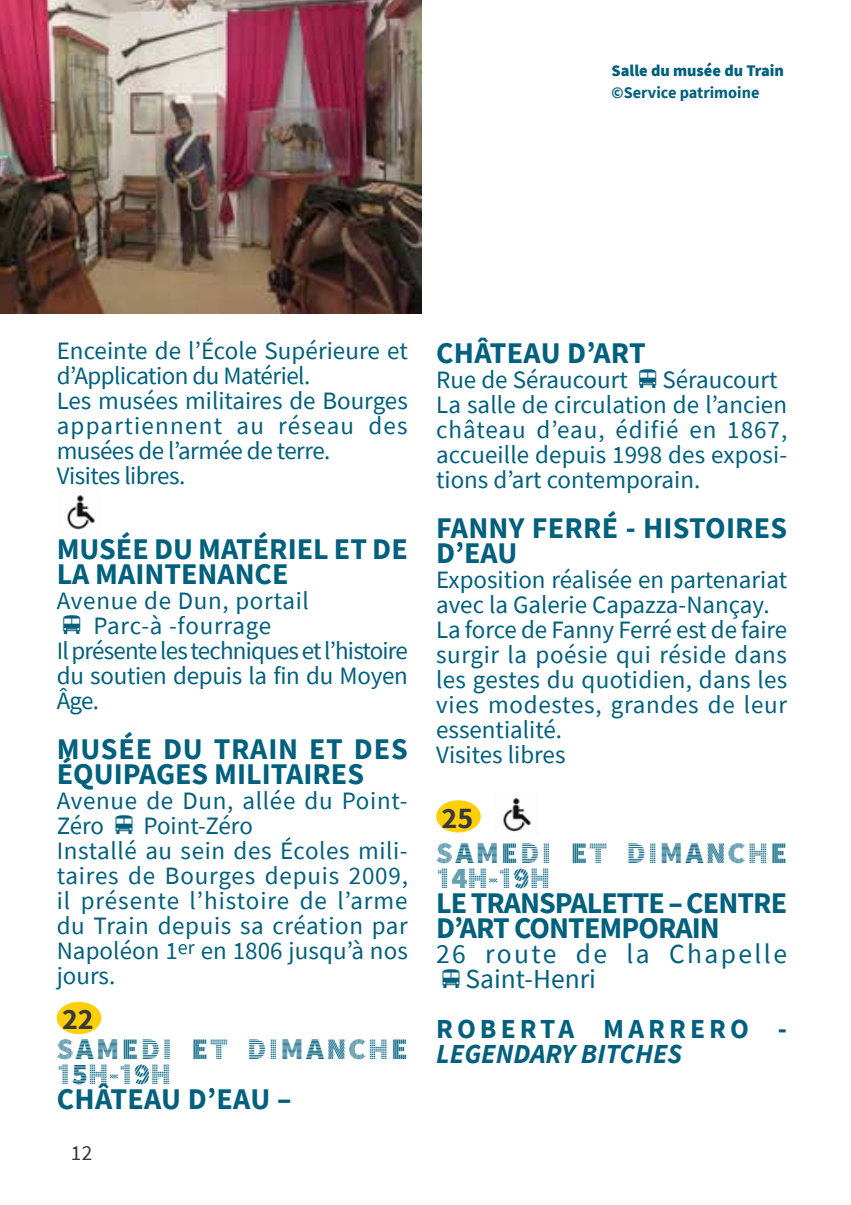
<style>
.page{position:relative;width:851px;height:1205px;background:#fff}
.page>*{position:absolute;margin:0;border:0;box-sizing:border-box;transform-origin:0 0}
.t1{font:700 30px/25px "Source Sans Pro";color:#00607d}
.t2{font:30px/25px "Source Sans Pro DISPLAY";letter-spacing:.075em;color:#00607d}
.t3{font:700 30px/25px "Source Sans Pro";letter-spacing:-.03em;color:#00607d}
.t4{font:700 30px "Source Sans Pro";color:#393939}
.t5{font:700 27.5px/50px "Source Sans Pro";letter-spacing:.15em;color:#00607d}
.t6{font:27.5px "Source Sans Pro";letter-spacing:.085em;color:#00607d}
.t7{font:italic 700 27.5px "Source Sans Pro";color:#00607d}
.t8{font:25px/25px "Source Sans Pro";color:#00607d}
.t9{font:25px/25px "Source Sans Pro";letter-spacing:.025em;color:#00607d}
.t10{font:25px "Source Sans Pro";letter-spacing:.03em;color:#00607d}
.t11{font:21.25px "Source Sans Pro";color:#393939}
.t12{font:900 16.25px "Source Sans Pro";color:#00607d}
.t13{font:700 16.25px "Source Sans Pro";color:#00607d}
.s1{font-weight:400}
</style>
<div class="page">
<img style="left:66px;top:495px;width:29px;height:35px">
<div style="left:57px;top:1002px;width:44px;height:32px;background:#ffd00a;border-radius:50%"></div>
<div style="left:436px;top:800px;width:44px;height:32px;background:#ffd00a;border-radius:50%"></div>
<img style="left:502px;top:798px;width:29px;height:34px">
<img style="left:0;top:0;width:422px;height:314px">
<p class="t12" style="left:611px;top:59px;width:174px">Salle du musée du Train</p>
<p class="t13" style="left:611px;top:82px;width:149px">©Service patrimoine</p>
<p class="t8" style="left:57px;top:338px;width:352px">Enceinte de l’École Supérieure et d’Application du Matériel.<br>Les musées militaires de Bourges appartiennent au réseau des musées de l’armée de terre.<br>Visites libres.</p>
<p class="t1" style="left:57px;top:536px;width:352px">MUSÉE DU MATÉRIEL ET DE<br>LA MAINTENANCE</p>
<p class="t10" style="left:57px;top:585px;width:254px">Avenue de Dun, portail</p>
<p class="t8" style="left:57px;top:613px;width:352px">❖ Parc-à -fourrage<br>Il présente les techniques et l’histoire du soutien depuis la fin du Moyen<br>Âge.</p>
<p class="t1" style="left:57px;top:736px;width:352px">MUSÉE DU TRAIN ET DES<br>ÉQUIPAGES MILITAIRES</p>
<p class="t9" style="left:57px;top:788px;width:352px">Avenue de Dun, allée du Point-<br>Zéro ❖ Point-Zéro<br>Installé au sein des Écoles mili&shy;taires de Bourges depuis 2009, il présente l’histoire de l’arme du Train depuis sa création par<br>Napoléon 1<sup>er</sup> en 1806 jusqu’à nos jours.</p>
<p class="t4" style="left:62px;top:999px;width:33px">22</p>
<p class="t2" style="left:57px;top:1037px;width:352px">SAMEDI ET DIMANCHE<br>15H-19H</p>
<p class="t1" style="left:57px;top:1086px;width:236px">CHÂTEAU D’EAU –</p>
<p class="t11" style="left:71px;top:1139px;width:23px">12</p>
<p class="t1" style="left:436px;top:340px;width:211px">CHÂTEAU D’ART</p>
<p class="t8" style="left:436px;top:367px;width:352px">Rue de Séraucourt ❖Séraucourt<br>La salle de circulation de l’ancien château d’eau, édifié en 1867, accueille depuis 1998 des exposi&shy;tions d’art contemporain.</p>
<p class="t1" style="left:436px;top:515px;width:352px">FANNY FERRÉ - HISTOIRES<br>D’EAU</p>
<p class="t8" style="left:436px;top:567px;width:352px">Exposition réalisée en partenariat avec la Galerie Capazza-Nançay.<br>La force de Fanny Ferré est de faire surgir la poésie qui réside dans les gestes du quotidien, dans les vies modestes, grandes de leur essentialité.<br>Visites libres</p>
<p class="t4" style="left:441px;top:797px;width:33px">25</p>
<p class="t2" style="left:436px;top:841px;width:352px">SAMEDI ET DIMANCHE<br>14H-19H</p>
<p class="t3" style="left:436px;top:890px;width:352px">LE TRANSPALETTE – CENTRE<br>D’ART CONTEMPORAIN</p>
<p class="t6" style="left:436px;top:936px;width:352px">26 route de la Chapelle</p>
<p class="t5" style="left:436px;top:953px;width:352px">❖<span class="s1">Saint-Henri<br></span>ROBERTA MARRERO -</p>
<p class="t7" style="left:436px;top:1035px;width:247px">LEGENDARY BITCHES</p>
</div>
